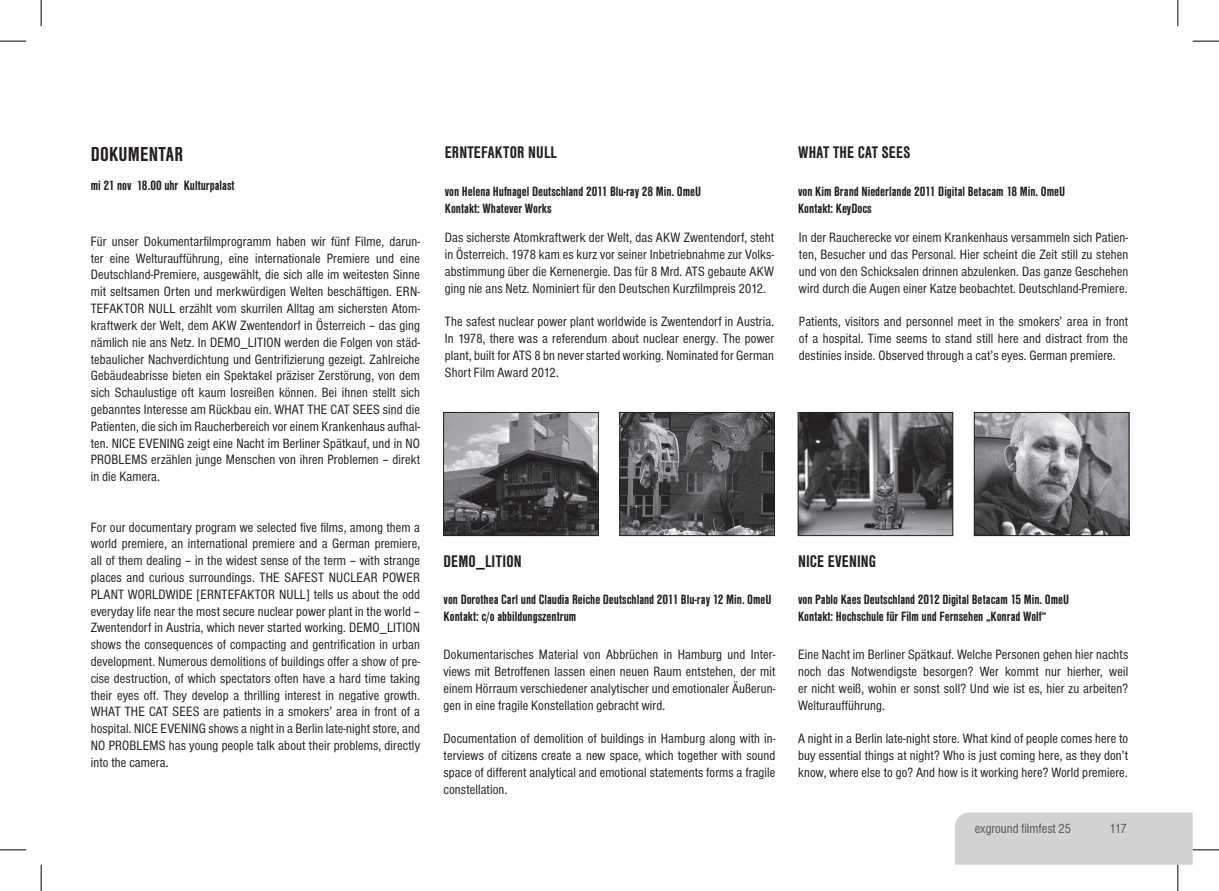
<style>
.page{position:relative;width:1219px;height:891px;background:#fff}
.page>*{position:absolute;margin:0;border:0;box-sizing:border-box;transform-origin:0 0}
.t1{font:21px "Sans Cd CE Bold";color:#231f20}
.t2{font:700 condensed 17.5px "Sans";color:#231f20}
.t3{font:condensed 14px/16.8px "Sans";letter-spacing:.01em;color:#231f20;text-align:justify}
.t4{font:700 condensed 14px/16.8px "Sans";color:#231f20}
.t5{font:14px "Sans Cd CE Bold";color:#231f20}
.t6{font:14px "Sans Cd CE Regular";color:#57585a}
</style>
<div class="page">
<img style="left:975px;top:414px;width:152px;height:120px">
<div style="left:973px;top:412px;width:156px;height:124px;border:1px solid #231f20"></div>
<img style="left:799px;top:414px;width:152px;height:120px">
<div style="left:797px;top:412px;width:156px;height:124px;border:1px solid #231f20"></div>
<img style="left:621px;top:414px;width:151px;height:120px">
<div style="left:619px;top:412px;width:155px;height:124px;border:1px solid #231f20"></div>
<img style="left:445px;top:414px;width:151px;height:120px">
<div style="left:443px;top:412px;width:155px;height:124px;border:1px solid #231f20"></div>
<svg style="left:0;top:41px;width:26px;height:1px"></svg>
<svg style="left:1192px;top:41px;width:26px;height:1px"></svg>
<svg style="left:0;top:849px;width:26px;height:1px"></svg>
<svg style="left:41px;top:0;width:1px;height:26px"></svg>
<svg style="left:41px;top:865px;width:1px;height:26px"></svg>
<svg style="left:1177px;top:0;width:1px;height:26px"></svg>
<svg style="left:955px;top:812px;width:263px;height:79px"></svg>
<h1 class="t1" style="left:91px;top:143px;width:94px">DOKUMENTAR</h1>
<p class="t5" style="left:91px;top:178px;width:145px">mi 21 nov 18.00 uhr Kulturpalast</p>
<p class="t3" style="left:91px;top:233px;width:331px">Für unser Dokumentarfilmprogramm haben wir fünf Filme, darun&shy;ter eine Welturaufführung, eine internationale Premiere und eine Deutschland-Premiere, ausgewählt, die sich alle im weitesten Sinne mit seltsamen Orten und merkwürdigen Welten beschäftigen. ERN-TEFAKTOR NULL erzählt vom skurrilen Alltag am sichersten Atom&shy;kraftwerk der Welt, dem AKW Zwentendorf in Österreich – das ging nämlich nie ans Netz. In DEMO_LITION werden die Folgen von städ&shy;tebaulicher Nachverdichtung und Gentrifizierung gezeigt. Zahlreiche Gebäudeabrisse bieten ein Spektakel präziser Zerstörung, von dem sich Schaulustige oft kaum losreißen können. Bei ihnen stellt sich gebanntes Interesse am Rückbau ein. WHAT THE CAT SEES sind die Patienten, die sich im Raucherbereich vor einem Krankenhaus aufhal&shy;ten. NICE EVENING zeigt eine Nacht im Berliner Spätkauf, und in NO PROBLEMS erzählen junge Menschen von ihren Problemen – direkt in die Kamera.</p>
<p class="t3" style="left:91px;top:519px;width:331px">For our documentary program we selected five films, among them a world premiere, an international premiere and a German premiere, all of them dealing – in the widest sense of the term – with strange places and curious surroundings. THE SAFEST NUCLEAR POWER PLANT WORLDWIDE [ERNTEFAKTOR NULL] tells us about the odd everyday life near the most secure nuclear power plant in the world – Zwentendorf in Austria, which never started working. DEMO_LITION shows the consequences of compacting and gentrification in urban development. Numerous demolitions of buildings offer a show of pre&shy;cise destruction, of which spectators often have a hard time taking their eyes off. They develop a thrilling interest in negative growth.<br>WHAT THE CAT SEES are patients in a smokers’ area in front of a hospital. NICE EVENING shows a night in a Berlin late-night store, and NO PROBLEMS has young people talk about their problems, directly into the camera.</p>
<p class="t2" style="left:445px;top:143px;width:114px">ERNTEFAKTOR NULL</p>
<p class="t4" style="left:445px;top:183px;width:258px">von Helena Hufnagel Deutschland 2011 Blu-ray 28 Min. OmeU<br>Kontakt: Whatever Works</p>
<p class="t3" style="left:445px;top:229px;width:331px">Das sicherste Atomkraftwerk der Welt, das AKW Zwentendorf, steht in Österreich. 1978 kam es kurz vor seiner Inbetriebnahme zur Volks&shy;abstimmung über die Kernenergie. Das für 8 Mrd. ATS gebaute AKW ging nie ans Netz. Nominiert für den Deutschen Kurzfilmpreis 2012.</p>
<p class="t3" style="left:445px;top:313px;width:331px">The safest nuclear power plant worldwide is Zwentendorf in Austria.<br>In 1978, there was a referendum about nuclear energy. The power plant, built for ATS 8 bn never started working. Nominated for German Short Film Award 2012.</p>
<p class="t2" style="left:798px;top:143px;width:114px">WHAT THE CAT SEES</p>
<p class="t4" style="left:798px;top:183px;width:268px">von Kim Brand Niederlande 2011 Digital Betacam 18 Min. OmeU<br>Kontakt: KeyDocs</p>
<p class="t3" style="left:798px;top:229px;width:331px">In der Raucherecke vor einem Krankenhaus versammeln sich Patien&shy;ten, Besucher und das Personal. Hier scheint die Zeit still zu stehen und von den Schicksalen drinnen abzulenken. Das ganze Geschehen wird durch die Augen einer Katze beobachtet. Deutschland-Premiere.</p>
<p class="t3" style="left:798px;top:313px;width:331px">Patients, visitors and personnel meet in the smokers’ area in front of a hospital. Time seems to stand still here and distract from the destinies inside. Observed through a cat’s eyes. German premiere.</p>
<p class="t2" style="left:443px;top:551px;width:80px">DEMO_LITION</p>
<p class="t4" style="left:443px;top:591px;width:329px">von Dorothea Carl und Claudia Reiche Deutschland 2011 Blu-ray 12 Min. OmeU<br>Kontakt: c/o abbildungszentrum</p>
<p class="t3" style="left:443px;top:647px;width:333px">Dokumentarisches Material von Abbrüchen in Hamburg und Inter&shy;views mit Betroffenen lassen einen neuen Raum entstehen, der mit einem Hörraum verschiedener analytischer und emotionaler Äußerun&shy;gen in eine fragile Konstellation gebracht wird.</p>
<p class="t3" style="left:443px;top:731px;width:333px">Documentation of demolition of buildings in Hamburg along with in&shy;terviews of citizens create a new space, which together with sound space of different analytical and emotional statements forms a fragile constellation.</p>
<p class="t2" style="left:798px;top:551px;width:80px">NICE EVENING</p>
<p class="t4" style="left:798px;top:591px;width:272px">von Pablo Kaes Deutschland 2012 Digital Betacam 15 Min. OmeU<br>Kontakt: Hochschule für Film und Fernsehen „Konrad Wolf“</p>
<p class="t3" style="left:798px;top:647px;width:331px">Eine Nacht im Berliner Spätkauf. Welche Personen gehen hier nachts noch das Notwendigste besorgen? Wer kommt nur hierher, weil er nicht weiß, wohin er sonst soll? Und wie ist es, hier zu arbeiten?<br>Welturaufführung.</p>
<p class="t3" style="left:798px;top:731px;width:331px">A night in a Berlin late-night store. What kind of people comes here to buy essential things at night? Who is just coming here, as they don’t know, where else to go? And how is it working here? World premiere.</p>
<p class="t6" style="left:974px;top:821px;width:98px">exground filmfest 25</p>
<p class="t6" style="left:1109px;top:821px;width:19px">117</p>
</div>
